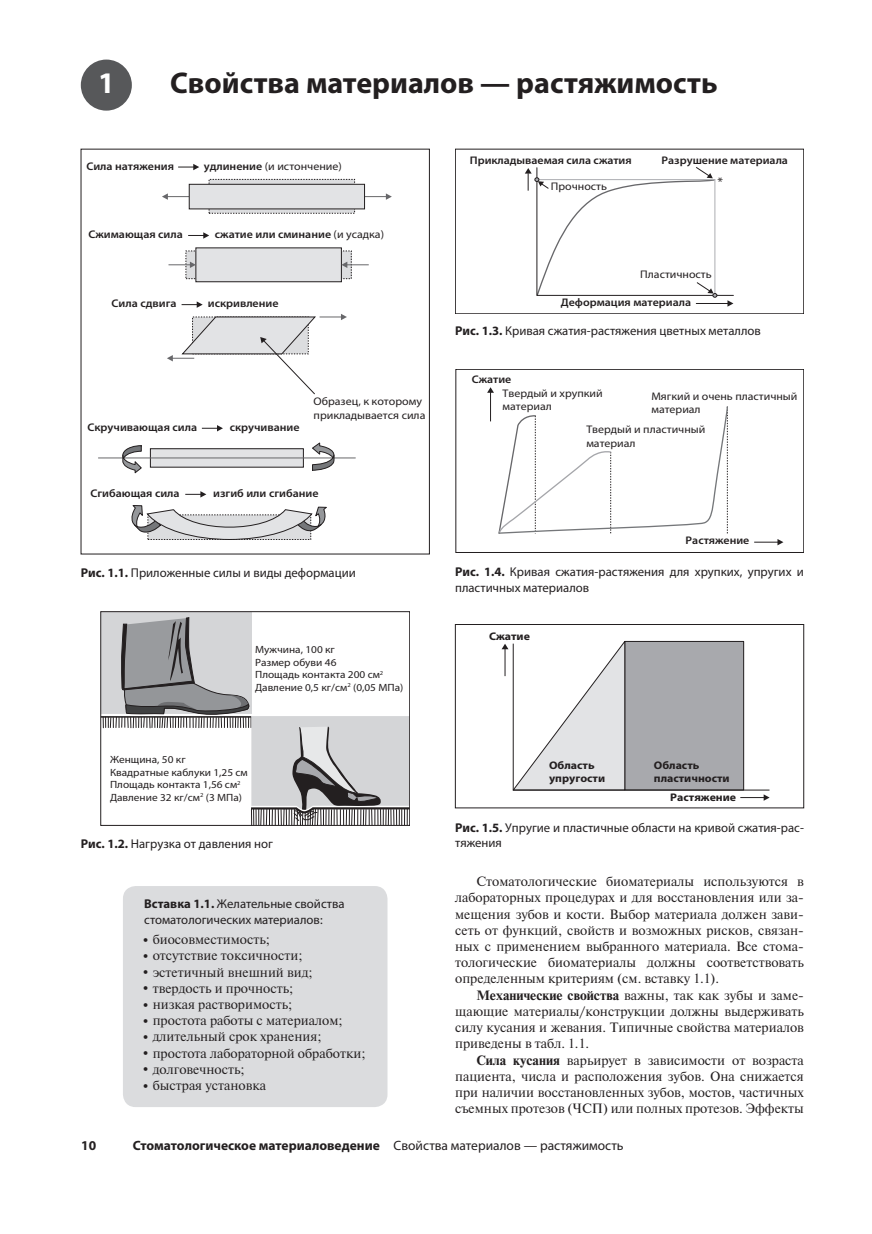
<style>
.page{position:relative;width:872px;height:1234px;background:#fff}
.page>*{position:absolute;margin:0;border:0;box-sizing:border-box;transform-origin:0 0}
.t1{font:700 30px "Myriad Pro";color:#231f20}
.t2{font:700 30px "Myriad Pro";color:#fff}
.t3{font:13.5px "Newton";color:#231f20}
.t4{font:700 13.5px "Myriad Pro";color:#231f20}
.t5{font:12.75px/15.3px "Myriad Pro";color:#231f20}
.t6{font:12.45px "Myriad Pro";color:#231f20;scale:1.08 1}
.t7{font:600 11.1px "Myriad Pro";color:#231f20;scale:1.08 1}
.t8{font:11.1px/13.2px "Myriad Pro";color:#231f20;scale:1.08 1}
.t9{font:700 11.1px/13.2px "Myriad Pro";color:#231f20;scale:1.08 1}
.t10{font:10.5px/12.6px "Myriad Pro";color:#231f20;scale:1.08 1}
.s1{font-weight:600}
.s2{font-weight:400}
.s3{font-weight:700}
.s4{font-size:16.5px}
</style>
<div class="page">
<div style="left:81px;top:60px;width:51px;height:51px;background:#57585a;border-radius:50%"></div>
<div style="left:150px;top:448px;width:153px;height:19px;background:#e2e3e5"></div>
<div style="left:150px;top:448px;width:154px;height:19px;border:1px solid #231f20"></div>
<hr style="left:98px;top:457px;width:257px;height:1px;background:#67676a">
<svg style="left:202px;top:425px;width:21px;height:6px"></svg>
<svg style="left:185px;top:491px;width:21px;height:6px"></svg>
<svg style="left:119px;top:445px;width:23px;height:29px"></svg>
<svg style="left:311px;top:442px;width:24px;height:29px"></svg>
<hr style="left:167px;top:196px;width:220px;height:1px;background:#67676a">
<svg style="left:211px;top:181px;width:142px;height:30px"></svg>
<div style="left:186px;top:251px;width:165px;height:27px;background:#dcdddf"></div>
<div style="left:189px;top:184px;width:175px;height:25px;background:#e2e3e5"></div>
<div style="left:189px;top:184px;width:176px;height:25px;border:1px solid #231f20"></div>
<div style="left:196px;top:248px;width:145px;height:34px;background:#e2e3e5"></div>
<div style="left:195px;top:247px;width:147px;height:35px;border:1px solid #231f20"></div>
<svg style="left:182px;top:301px;width:21px;height:7px"></svg>
<svg style="left:188px;top:232px;width:21px;height:7px"></svg>
<svg style="left:386px;top:193px;width:6px;height:7px"></svg>
<svg style="left:168px;top:261px;width:28px;height:7px"></svg>
<svg style="left:341px;top:261px;width:28px;height:7px"></svg>
<svg style="left:167px;top:314px;width:180px;height:81px"></svg>
<svg style="left:162px;top:193px;width:6px;height:7px"></svg>
<svg style="left:131px;top:505px;width:196px;height:35px"></svg>
<svg style="left:178px;top:164px;width:21px;height:6px"></svg>
<div style="left:101px;top:611px;width:150px;height:103px;background:linear-gradient(to right,#d4d5d7,#d4d5d7)"></div>
<hr style="left:101px;top:715px;width:150px;height:2px;background:#231f20">
<hr style="left:101px;top:713px;width:152px;height:3px;background:#fff">
<svg style="left:103px;top:617px;width:307px;height:209px"></svg>
<div style="left:455px;top:149px;width:349px;height:165px;border:1px solid #231f20"></div>
<svg style="left:525px;top:167px;width:209px;height:139px"></svg>
<svg style="left:754px;top:539px;width:29px;height:6px"></svg>
<div style="left:455px;top:369px;width:349px;height:183px;border:1px solid #231f20"></div>
<svg style="left:487px;top:387px;width:241px;height:147px"></svg>
<svg style="left:501px;top:640px;width:269px;height:160px"></svg>
<div style="left:455px;top:624px;width:349px;height:183px;border:1px solid #231f20"></div>
<div style="left:123px;top:885px;width:264px;height:221px;background:#dbdcde;border-radius:13px"></div>
<p class="t2" style="left:98px;top:71px;width:18px">1</p>
<p class="t1" style="left:170px;top:71px;width:549px">Свойства материалов — растяжимость</p>
<p class="t7" style="left:86px;top:162px;width:83px">Сила натяжения</p>
<p class="t8" style="left:204px;top:160px;width:129px"><span class="s1">удлинение</span> (и истончение)</p>
<p class="t7" style="left:88px;top:230px;width:89px">Сжимающая сила</p>
<p class="t7" style="left:215px;top:230px;width:158px">сжатие или сминание <span class="s2">(и усадка)</span></p>
<p class="t7" style="left:112px;top:299px;width:62px">Сила сдвига</p>
<p class="t7" style="left:208px;top:299px;width:67px">искривление</p>
<p class="t7" style="left:88px;top:423px;width:103px">Скручивающая сила</p>
<p class="t7" style="left:230px;top:423px;width:66px">скручивание</p>
<p class="t8" style="left:313px;top:395px;width:105px">Образец, к которому прикладывается сила</p>
<p class="t7" style="left:90px;top:489px;width:84px">Сгибающая сила</p>
<p class="t7" style="left:213px;top:489px;width:99px">изгиб или сгибание</p>
<p class="t5" style="left:81px;top:565px;width:276px"><span class="s3">Рис. 1.1.</span> Приложенные силы и виды деформации</p>
<p class="t10" style="left:255px;top:644px;width:139px">Мужчина, 100 кг<br>Размер обуви 46<br>Площадь контакта 200 см<sup>2<br></sup>Давление 0,5 кг/см<sup>2</sup> (0,05 МПа)</p>
<p class="t10" style="left:110px;top:754px;width:129px">Женщина, 50 кг<br>Квадратные каблуки 1,25 см<br>Площадь контакта 1,56 см<sup>2<br></sup>Давление 32 кг/см<sup>2</sup> (3 МПа)</p>
<p class="t5" style="left:81px;top:837px;width:194px"><span class="s3">Рис. 1.2.</span> Нагрузка от давления ног</p>
<p class="t5" style="left:144px;top:897px;width:202px"><span class="s3">Вставка 1.1.</span> Желательные свойства стоматологических материалов:</p>
<p class="t3" style="left:140px;top:934px;width:132px"><span class="s4">•</span>биосовместимость;</p>
<p class="t3" style="left:140px;top:950px;width:164px"><span class="s4">•</span>отсутствие токсичности;</p>
<p class="t3" style="left:140px;top:966px;width:174px"><span class="s4">•</span>эстетичный внешний вид;</p>
<p class="t3" style="left:140px;top:982px;width:155px"><span class="s4">•</span>твердость и прочность;</p>
<p class="t3" style="left:140px;top:999px;width:154px"><span class="s4">•</span>низкая растворимость;</p>
<p class="t3" style="left:140px;top:1015px;width:204px"><span class="s4">•</span>простота работы с материалом;</p>
<p class="t3" style="left:140px;top:1031px;width:183px"><span class="s4">•</span>длительный срок хранения;</p>
<p class="t3" style="left:140px;top:1047px;width:227px"><span class="s4">•</span>простота лабораторной обработки;</p>
<p class="t3" style="left:140px;top:1063px;width:106px"><span class="s4">•</span>долговечность;</p>
<p class="t3" style="left:140px;top:1080px;width:128px"><span class="s4">•</span>быстрая установка</p>
<p class="t7" style="left:470px;top:156px;width:151px">Прикладываемая сила сжатия</p>
<p class="t8" style="left:551px;top:181px;width:54px">Прочность</p>
<p class="t7" style="left:661px;top:156px;width:119px">Разрушение материала</p>
<p class="t6" style="left:717px;top:176px;width:7px">*</p>
<p class="t8" style="left:640px;top:268px;width:68px">Пластичность</p>
<p class="t7" style="left:561px;top:298px;width:122px">Деформация материала</p>
<p class="t5" style="left:455px;top:324px;width:307px"><span class="s3">Рис. 1.3.</span> Кривая сжатия-растяжения цветных металлов</p>
<p class="t7" style="left:472px;top:374px;width:38px">Сжатие</p>
<p class="t8" style="left:502px;top:387px;width:94px">Твердый и хрупкий материал</p>
<p class="t8" style="left:651px;top:390px;width:137px">Мягкий и очень пластичный материал</p>
<p class="t8" style="left:586px;top:424px;width:112px">Твердый и пластичный материал</p>
<p class="t7" style="left:685px;top:536px;width:60px">Растяжение</p>
<p class="t5" style="left:455px;top:565px;width:350px"><span class="s3">Рис. 1.4.</span> Кривая сжатия-растяжения для хрупких, упругих и пластичных материалов</p>
<p class="t9" style="left:489px;top:630px;width:39px">Сжатие</p>
<p class="t9" style="left:654px;top:759px;width:72px">Область пластичности</p>
<p class="t9" style="left:670px;top:791px;width:63px">Растяжение</p>
<p class="t5" style="left:455px;top:820px;width:350px"><span class="s3">Рис. 1.5.</span> Упругие и пластичные области на кривой сжатия-рас&shy;тяжения</p>
<p class="t9" style="left:549px;top:759px;width:53px">Область упругости</p>
<p class="t3" style="left:476px;top:876px;width:329px">Стоматологические биоматериалы используются в</p>
<p class="t3" style="left:455px;top:892px;width:350px">лабораторных процедурах и для восстановления или за-</p>
<p class="t3" style="left:455px;top:908px;width:350px">мещения зубов и кости. Выбор материала должен зави-</p>
<p class="t3" style="left:455px;top:924px;width:350px">сеть от функций, свойств и возможных рисков, связан-</p>
<p class="t3" style="left:455px;top:941px;width:350px">ных с применением выбранного материала. Все стома-</p>
<p class="t3" style="left:455px;top:957px;width:350px">тологические биоматериалы должны соответствовать</p>
<p class="t3" style="left:455px;top:973px;width:266px">определенным критериям (см. вставку 1.1).</p>
<p class="t3" style="left:476px;top:989px;width:329px"><span class="s3">Механические свойства</span> важны, так как зубы и заме-</p>
<p class="t3" style="left:455px;top:1005px;width:350px">щающие материалы/конструкции должны выдерживать</p>
<p class="t3" style="left:455px;top:1022px;width:350px">силу кусания и жевания. Типичные свойства материалов</p>
<p class="t3" style="left:455px;top:1038px;width:135px">приведены в табл. 1.1.</p>
<p class="t3" style="left:476px;top:1054px;width:329px"><span class="s3">Сила кусания</span> варьирует в зависимости от возраста</p>
<p class="t3" style="left:455px;top:1070px;width:350px">пациента, числа и расположения зубов. Она снижается</p>
<p class="t3" style="left:455px;top:1086px;width:350px">при наличии восстановленных зубов, мостов, частичных</p>
<p class="t3" style="left:455px;top:1103px;width:350px">съемных протезов (ЧСП) или полных протезов. Эффекты</p>
<p class="t4" style="left:81px;top:1140px;width:16px">10</p>
<p class="t4" style="left:133px;top:1140px;width:492px">Стоматологическое материаловедение <span class="s2">Свойства материалов — растяжимость</span></p>
</div>
